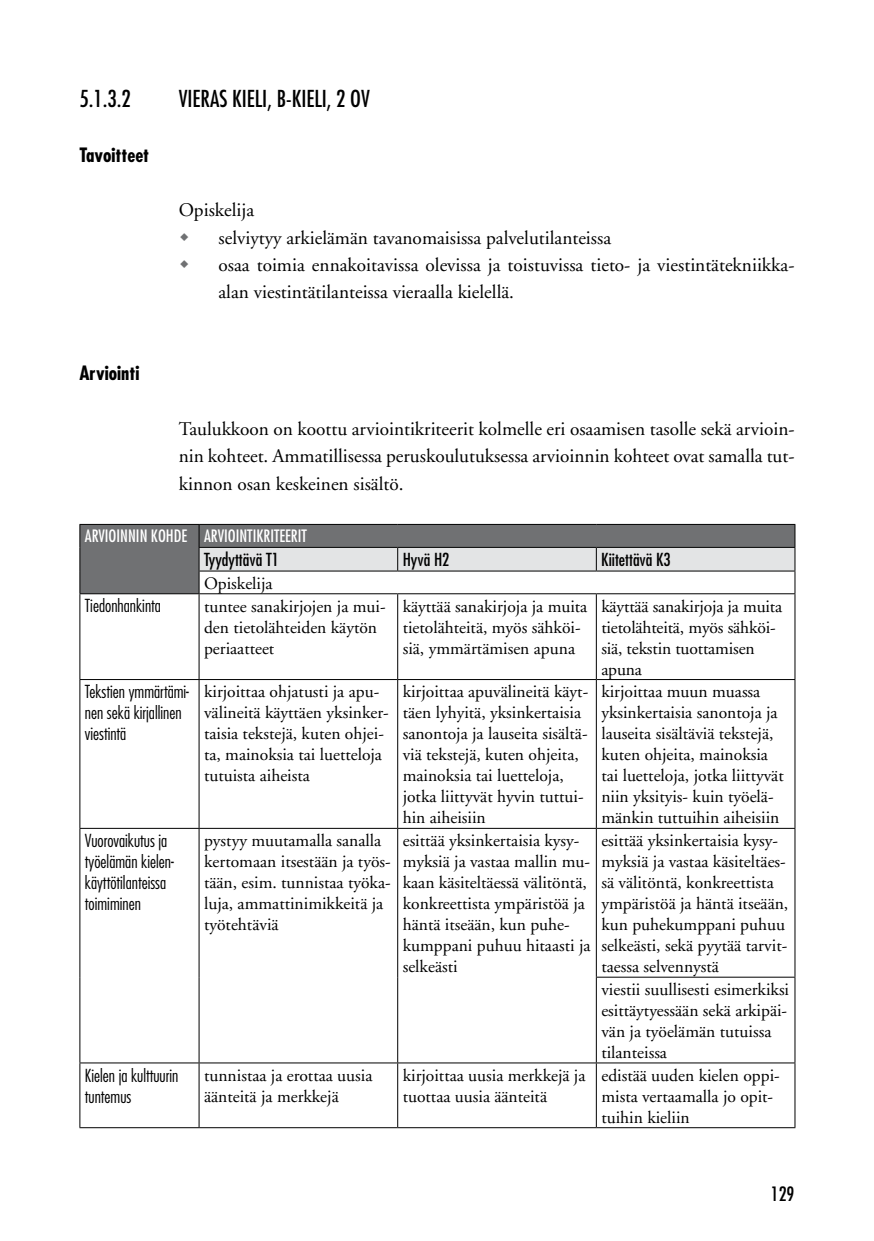
<style>
.page{position:relative;width:874px;height:1241px;background:#fff}
.page>*{position:absolute;margin:0;border:0;box-sizing:border-box;transform-origin:0 0}
.t1{font:condensed 22.75px "Futura";color:#000}
.t2{font:19.25px/27.3px "Adobe Garamond";color:#000}
.t3{font:700 condensed 19.25px "Futura";color:#000}
.t4{font:condensed 19.25px "Futura";color:#000}
.t5{font:17.5px/21px "Adobe Garamond";color:#000}
.t6{font:300 condensed 17.5px/21px "Futura";color:#000}
.t7{font:condensed 17.5px "Futura";color:#000}
.t8{font:condensed 16.62px "Futura";color:#fff}
</style>
<div class="page">
<div style="left:80px;top:525px;width:118px;height:68px;background:#707173"></div>
<hr style="left:79px;top:524px;width:120px;height:1px;background:#000">
<svg style="left:79px;top:525px;width:1px;height:68px"></svg>
<hr style="left:199px;top:524px;width:198px;height:1px;background:#000">
<hr style="left:397px;top:524px;width:199px;height:1px;background:#000">
<hr style="left:596px;top:524px;width:199px;height:1px;background:#000">
<svg style="left:198px;top:525px;width:597px;height:68px"></svg>
<hr style="left:79px;top:593px;width:120px;height:1px;background:#000">
<hr style="left:79px;top:594px;width:1px;height:85px;background:#000">
<hr style="left:199px;top:593px;width:198px;height:1px;background:#000">
<hr style="left:198px;top:594px;width:1px;height:85px;background:#000">
<hr style="left:397px;top:593px;width:199px;height:1px;background:#000">
<hr style="left:397px;top:594px;width:1px;height:85px;background:#000">
<hr style="left:596px;top:593px;width:199px;height:1px;background:#000">
<hr style="left:595px;top:594px;width:1px;height:85px;background:#000">
<hr style="left:794px;top:594px;width:1px;height:85px;background:#000">
<hr style="left:79px;top:679px;width:120px;height:1px;background:#000">
<hr style="left:79px;top:680px;width:1px;height:147px;background:#000">
<hr style="left:199px;top:679px;width:198px;height:1px;background:#000">
<hr style="left:198px;top:680px;width:1px;height:147px;background:#000">
<hr style="left:397px;top:679px;width:199px;height:1px;background:#000">
<hr style="left:397px;top:680px;width:1px;height:147px;background:#000">
<hr style="left:596px;top:679px;width:199px;height:1px;background:#000">
<hr style="left:595px;top:680px;width:1px;height:147px;background:#000">
<hr style="left:794px;top:680px;width:1px;height:147px;background:#000">
<hr style="left:79px;top:827px;width:120px;height:1px;background:#000">
<hr style="left:79px;top:828px;width:1px;height:149px;background:#000">
<hr style="left:199px;top:827px;width:198px;height:1px;background:#000">
<hr style="left:198px;top:828px;width:1px;height:149px;background:#000">
<hr style="left:397px;top:827px;width:199px;height:1px;background:#000">
<hr style="left:397px;top:828px;width:1px;height:149px;background:#000">
<hr style="left:79px;top:977px;width:1px;height:85px;background:#000">
<hr style="left:198px;top:977px;width:1px;height:85px;background:#000">
<hr style="left:397px;top:977px;width:1px;height:85px;background:#000">
<hr style="left:596px;top:827px;width:199px;height:1px;background:#000">
<hr style="left:595px;top:828px;width:1px;height:148px;background:#000">
<hr style="left:794px;top:828px;width:1px;height:148px;background:#000">
<hr style="left:595px;top:976px;width:200px;height:1px;background:#000">
<hr style="left:595px;top:977px;width:1px;height:85px;background:#000">
<hr style="left:794px;top:977px;width:1px;height:85px;background:#000">
<hr style="left:79px;top:1062px;width:120px;height:1px;background:#000">
<hr style="left:79px;top:1063px;width:1px;height:64px;background:#000">
<hr style="left:199px;top:1062px;width:198px;height:1px;background:#000">
<hr style="left:198px;top:1063px;width:1px;height:64px;background:#000">
<hr style="left:397px;top:1062px;width:199px;height:1px;background:#000">
<hr style="left:397px;top:1063px;width:1px;height:64px;background:#000">
<hr style="left:596px;top:1062px;width:199px;height:1px;background:#000">
<hr style="left:595px;top:1063px;width:1px;height:64px;background:#000">
<hr style="left:794px;top:1063px;width:1px;height:64px;background:#000">
<hr style="left:79px;top:1127px;width:120px;height:1px;background:#000">
<hr style="left:199px;top:1127px;width:198px;height:1px;background:#000">
<hr style="left:397px;top:1127px;width:199px;height:1px;background:#000">
<hr style="left:596px;top:1127px;width:199px;height:1px;background:#000">
<h1 class="t1" style="left:79px;top:85px;width:53px">5.1.3.2</h1>
<h1 class="t1" style="left:179px;top:85px;width:18px">VIERAS</h1>
<h1 class="t1" style="left:232px;top:85px;width:8px">KIELI</h1>
<h1 class="t1" style="left:267px;top:85px;width:32px">, B-KIELI</h1>
<h1 class="t1" style="left:327px;top:85px;width:34px">, 2 OV</h1>
<p class="t3" style="left:79px;top:143px;width:71px">Tavoitteet</p>
<p class="t3" style="left:79px;top:361px;width:61px">Arviointi</p>
<p class="t2" style="left:218px;top:197px;width:577px;text-indent:-40px">Opiskelija<br>selviytyy arkielämän tavanomaisissa palvelutilanteissa<br>osaa toimia ennakoitavissa olevissa ja toistuvissa tieto- ja viestintätekniikka&shy;alan viestintätilanteissa vieraalla kielellä.</p>
<p class="t2" style="left:179px;top:415px;width:617px;text-align:justify">Taulukkoon on koottu arviointikriteerit kolmelle eri osaamisen tasolle sekä arvioin&shy;nin kohteet. Ammatillisessa peruskoulutuksessa arvioinnin kohteet ovat samalla tut&shy;kinnon osan keskeinen sisältö.</p>
<p class="t8" style="left:85px;top:526px;width:14px">ARVIOINNIN</p>
<p class="t8" style="left:151px;top:526px;width:9px">KOHDE</p>
<p class="t8" style="left:204px;top:526px;width:14px">ARVIOINTIKRITEERIT</p>
<p class="t7" style="left:204px;top:549px;width:76px">TYYDYTTÄVÄ T1</p>
<p class="t7" style="left:402px;top:549px;width:48px">HYVÄ H2</p>
<p class="t7" style="left:601px;top:549px;width:71px">KIITETTÄVÄ K3</p>
<p class="t5" style="left:204px;top:573px;width:70px">Opiskelija</p>
<p class="t6" style="left:85px;top:595px;width:78px">Tiedonhankinta</p>
<p class="t5" style="left:204px;top:596px;width:183px">tuntee sanakirjojen ja mui&shy;den tietolähteiden käytön periaatteet</p>
<p class="t5" style="left:402px;top:596px;width:186px">käyttää sanakirjoja ja muita tietolähteitä, myös sähköi&shy;siä, ymmärtämisen apuna</p>
<p class="t5" style="left:601px;top:596px;width:182px">käyttää sanakirjoja ja muita tietolähteitä, myös sähköi&shy;siä, tekstin tuottamisen apuna</p>
<p class="t6" style="left:85px;top:681px;width:106px">Tekstien ymmärtämi&shy;nen sekä kirjallinen viestintä</p>
<p class="t5" style="left:204px;top:681px;width:186px">kirjoittaa ohjatusti ja apu&shy;välineitä käyttäen yksinker&shy;taisia tekstejä, kuten ohjei&shy;ta, mainoksia tai luetteloja tutuista aiheista</p>
<p class="t5" style="left:402px;top:681px;width:187px">kirjoittaa apuvälineitä käyt&shy;täen lyhyitä, yksinkertaisia sanontoja ja lauseita sisältä&shy;viä tekstejä, kuten ohjeita, mainoksia tai luetteloja, jotka liittyvät hyvin tuttui&shy;hin aiheisiin</p>
<p class="t5" style="left:601px;top:681px;width:184px">kirjoittaa muun muassa yksinkertaisia sanontoja ja lauseita sisältäviä tekstejä, kuten ohjeita, mainoksia tai luetteloja, jotka liittyvät niin yksityis- kuin työelä&shy;mänkin tuttuihin aiheisiin</p>
<p class="t6" style="left:85px;top:829px;width:90px">Vuorovaikutus ja työelämän kielen&shy;käyttötilanteissa toimiminen</p>
<p class="t5" style="left:204px;top:830px;width:188px">pystyy muutamalla sanalla kertomaan itsestään ja työs&shy;tään, esim. tunnistaa työka&shy;luja, ammattinimikkeitä ja työtehtäviä</p>
<p class="t5" style="left:402px;top:830px;width:189px">esittää yksinkertaisia kysy&shy;myksiä ja vastaa mallin mu&shy;kaan käsiteltäessä välitöntä, konkreettista ympäristöä ja häntä itseään, kun puhe&shy;kumppani puhuu hitaasti ja selkeästi</p>
<p class="t5" style="left:601px;top:830px;width:188px">esittää yksinkertaisia kysy&shy;myksiä ja vastaa käsiteltäes&shy;sä välitöntä, konkreettista ympäristöä ja häntä itseään, kun puhekumppani puhuu selkeästi, sekä pyytää tarvit&shy;taessa selvennystä</p>
<p class="t5" style="left:601px;top:979px;width:189px">viestii suullisesti esimerkiksi esittäytyessään sekä arkipäi&shy;vän ja työelämän tutuissa tilanteissa</p>
<p class="t6" style="left:85px;top:1064px;width:95px">Kielen ja kulttuurin tuntemus</p>
<p class="t5" style="left:204px;top:1064px;width:170px">tunnistaa ja erottaa uusia äänteitä ja merkkejä</p>
<p class="t5" style="left:402px;top:1064px;width:184px">kirjoittaa uusia merkkejä ja tuottaa uusia äänteitä</p>
<p class="t5" style="left:601px;top:1064px;width:180px">edistää uuden kielen oppi&shy;mista vertaamalla jo opit&shy;tuihin kieliin</p>
<p class="t4" style="left:770px;top:1182px;width:25px">129</p>
</div>
